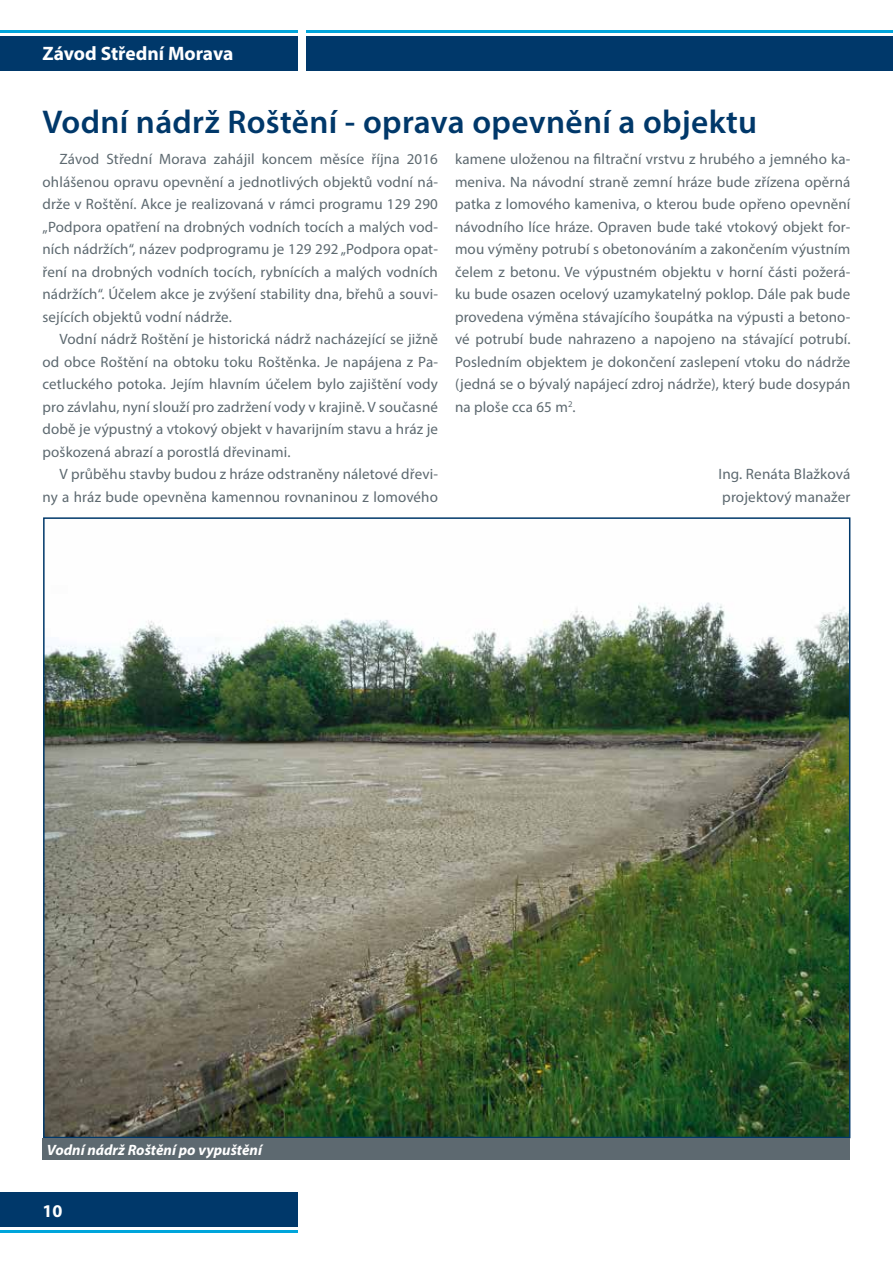
<style>
.page{position:relative;width:893px;height:1263px;background:#fff}
.page>*{position:absolute;margin:0;border:0;box-sizing:border-box;transform-origin:0 0}
.t1{font:600 33px "Myriad Pro";letter-spacing:.01em;color:#00386a}
.t2{font:700 19.5px "Myriad Pro";color:#fff}
.t3{font:700 18px "Myriad Pro";color:#fff}
.t4{font:15px/22.5px "Myriad Pro";letter-spacing:.01em;color:#5d6970;text-align:justify}
.t5{font:italic 700 15px "Myriad Pro";color:#fff}
</style>
<div class="page">
<div style="left:0;top:36px;width:298px;height:34px;background:#00386a"></div>
<hr style="left:0;top:30px;width:298px;height:3px;background:#00a5db">
<div style="left:306px;top:36px;width:587px;height:34px;background:#00386a"></div>
<hr style="left:306px;top:30px;width:587px;height:3px;background:#00a5db">
<div style="left:0;top:1193px;width:298px;height:34px;background:#00386a"></div>
<hr style="left:0;top:1230px;width:298px;height:3px;background:#00a5db">
<img style="left:46px;top:602px;width:801px;height:533px">
<div style="left:43px;top:1138px;width:807px;height:22px;background:#5d6970"></div>
<h2 class="t2" style="left:43px;top:41px;width:192px">Závod Střední Morava</h2>
<h1 class="t1" style="left:43px;top:101px;width:716px">Vodní nádrž Roštění - oprava opevnění a objektu</h1>
<p class="t4" style="left:43px;top:148px;width:397px;text-indent:17px">Závod Střední Morava zahájil koncem měsíce října 2016 ohlášenou opravu opevnění a jednotlivých objektů vodní ná&shy;drže v Roštění. Akce je realizovaná v rámci programu 129 290 „Podpora opatření na drobných vodních tocích a malých vod&shy;ních nádržích“, název podprogramu je 129 292 „Podpora opat&shy;ření na drobných vodních tocích, rybnících a malých vodních nádržích“. Účelem akce je zvýšení stability dna, břehů a souvi&shy;sejících objektů vodní nádrže.</p>
<p class="t4" style="left:43px;top:328px;width:397px;text-indent:17px">Vodní nádrž Roštění je historická nádrž nacházející se jižně od obce Roštění na obtoku toku Roštěnka. Je napájena z Pa&shy;cetluckého potoka. Jejím hlavním účelem bylo zajištění vody pro závlahu, nyní slouží pro zadržení vody v krajině. V současné době je výpustný a vtokový objekt v havarijním stavu a hráz je poškozená abrazí a porostlá dřevinami.</p>
<p class="t4" style="left:43px;top:463px;width:397px;text-align:right">V průběhu stavby budou z hráze odstraněny náletové dřevi&shy;ny a hráz bude opevněna kamennou rovnaninou z lomového</p>
<p class="t4" style="left:455px;top:148px;width:397px">kamene uloženou na filtrační vrstvu z hrubého a jemného ka&shy;meniva. Na návodní straně zemní hráze bude zřízena opěrná patka z lomového kameniva, o kterou bude opřeno opevnění návodního líce hráze. Opraven bude také vtokový objekt for&shy;mou výměny potrubí s obetonováním a zakončením výustním čelem z betonu. Ve výpustném objektu v horní části požerá&shy;ku bude osazen ocelový uzamykatelný poklop. Dále pak bude provedena výměna stávajícího šoupátka na výpusti a betono&shy;vé potrubí bude nahrazeno a napojeno na stávající potrubí.<br>Posledním objektem je dokončení zaslepení vtoku do nádrže (jedná se o bývalý napájecí zdroj nádrže), který bude dosypán na ploše cca 65 m<sup>2</sup>.</p>
<p class="t4" style="left:718px;top:463px;width:134px">Ing. Renáta Blažková projektový manažer</p>
<p class="t5" style="left:47px;top:1140px;width:217px">Vodní nádrž Roštění po vypuštění</p>
<p class="t3" style="left:43px;top:1199px;width:21px">10</p>
</div>
